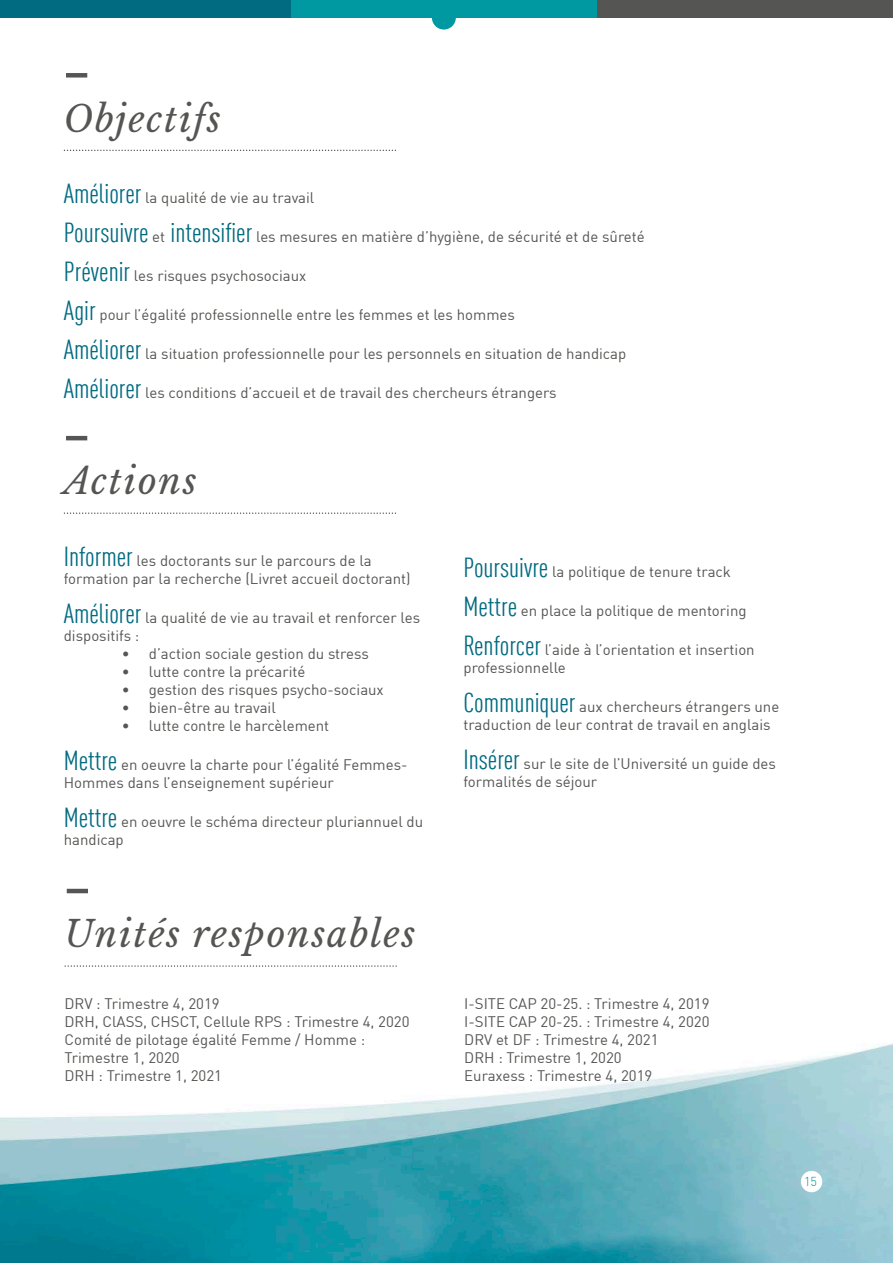
<style>
.page{position:relative;width:893px;height:1263px;background:#fff}
.page>*{position:absolute;margin:0;border:0;box-sizing:border-box;transform-origin:0 0}
.t1{font:italic 36px "Libre Baskerville";letter-spacing:.05em;color:#555554}
.t2{font:15px/18px "DIN Offc";color:#555554}
.t3{font:300 12.75px "DIN Offc";color:#0098a1}
.s1{font-stretch:condensed;font-size:27px;color:#006b81}
</style>
<div class="page">
<div style="left:0;top:0;width:291px;height:18px;background:#006b81"></div>
<div style="left:597px;top:0;width:296px;height:18px;background:#555554"></div>
<div style="left:291px;top:0;width:306px;height:18px;background:#0098a1"></div>
<div style="left:432px;top:6px;width:24px;height:24px;background:#0098a1;border-radius:50%"></div>
<img style="left:0;top:1043px;width:893px;height:220px">
<div style="left:801px;top:1171px;width:21px;height:21px;background:#fff;border-radius:50%"></div>
<div style="left:66px;top:73px;width:21px;height:5px;background:#555554"></div>
<svg style="left:64px;top:150px;width:332px;height:1px"></svg>
<hr style="left:66px;top:436px;width:21px;height:4px;background:#555554">
<svg style="left:64px;top:512px;width:332px;height:2px"></svg>
<hr style="left:67px;top:889px;width:21px;height:4px;background:#555554">
<svg style="left:65px;top:965px;width:332px;height:2px"></svg>
<h1 class="t1" style="left:64px;top:97px;width:159px">Objectifs</h1>
<p class="t2" style="left:64px;top:188px;width:252px"><span class="s1">Améliorer</span> la qualité de vie au travail</p>
<p class="t2" style="left:64px;top:227px;width:582px"><span class="s1">Poursuivre</span> et <span class="s1">intensifier</span> les mesures en matière d’hygiène, de sécurité et de sûreté</p>
<p class="t2" style="left:64px;top:266px;width:244px"><span class="s1">Prévenir</span> les risques psychosociaux</p>
<p class="t2" style="left:64px;top:305px;width:453px"><span class="s1">Agir</span> pour l’égalité professionnelle entre les femmes et les hommes</p>
<p class="t2" style="left:64px;top:344px;width:564px"><span class="s1">Améliorer</span> la situation professionnelle pour les personnels en situation de handicap</p>
<p class="t2" style="left:64px;top:383px;width:494px"><span class="s1">Améliorer</span> les conditions d’accueil et de travail des chercheurs étrangers</p>
<h1 class="t1" style="left:64px;top:459px;width:134px">Actions</h1>
<p class="t2" style="left:64px;top:551px;width:348px"><span class="s1">Informer</span> les doctorants sur le parcours de la formation par la recherche (Livret accueil doctorant)</p>
<p class="t2" style="left:64px;top:608px;width:358px"><span class="s1">Améliorer</span> la qualité de vie au travail et renforcer les dispositifs :</p>
<p class="t2" style="left:122px;top:644px;width:249px">• d’action sociale gestion du stress</p>
<p class="t2" style="left:122px;top:662px;width:185px">• lutte contre la précarité</p>
<p class="t2" style="left:122px;top:680px;width:263px">• gestion des risques psycho-sociaux</p>
<p class="t2" style="left:122px;top:698px;width:156px">• bien-être au travail</p>
<p class="t2" style="left:122px;top:716px;width:209px">• lutte contre le harcèlement</p>
<p class="t2" style="left:64px;top:755px;width:345px"><span class="s1">Mettre</span> en oeuvre la charte pour l’égalité Femmes-<br>Hommes dans l’enseignement supérieur</p>
<p class="t2" style="left:64px;top:812px;width:361px"><span class="s1">Mettre</span> en oeuvre le schéma directeur pluriannuel du handicap</p>
<h1 class="t1" style="left:65px;top:912px;width:353px">Unités responsables</h1>
<p class="t2" style="left:463px;top:563px;width:269px"><span class="s1">Poursuivre</span> la politique de tenure track</p>
<p class="t2" style="left:463px;top:602px;width:285px"><span class="s1">Mettre</span> en place la politique de mentoring</p>
<p class="t2" style="left:463px;top:641px;width:293px"><span class="s1">Renforcer</span> l’aide à l’orientation et insertion professionnelle</p>
<p class="t2" style="left:463px;top:698px;width:317px"><span class="s1">Communiquer</span> aux chercheurs étrangers une traduction de leur contrat de travail en anglais</p>
<p class="t2" style="left:463px;top:755px;width:314px"><span class="s1">Insérer</span> sur le site de l’Université un guide des formalités de séjour</p>
<p class="t2" style="left:65px;top:994px;width:347px">DRV : Trimestre 4, 2019<br>DRH, ClASS, CHSCT, Cellule RPS : Trimestre 4, 2020<br>Comité de pilotage égalité Femme / Homme :<br>Trimestre 1, 2020<br>DRH : Trimestre 1, 2021</p>
<p class="t2" style="left:464px;top:994px;width:247px">I-SITE CAP 20-25. : Trimestre 4, 2019<br>I-SITE CAP 20-25. : Trimestre 4, 2020<br>DRV et DF : Trimestre 4, 2021<br>DRH : Trimestre 1, 2020<br>Euraxess : Trimestre 4, 2019</p>
<p class="t3" style="left:804px;top:1174px;width:15px">15</p>
</div>
